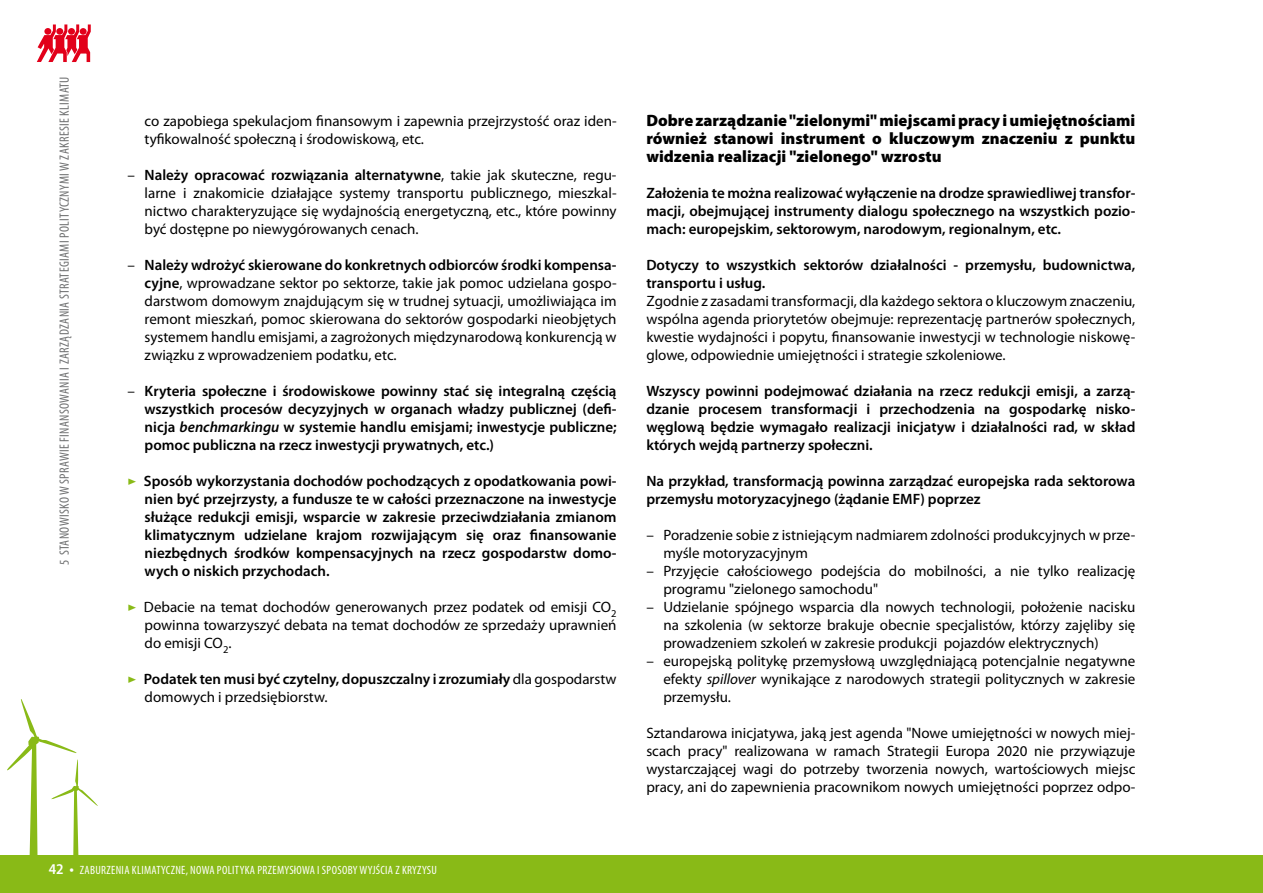
<style>
.page{position:relative;width:1263px;height:893px;background:#fff}
.page>*{position:absolute;margin:0;border:0;box-sizing:border-box;transform-origin:0 0}
.t1{font:900 16.5px/18px "Myriad Pro";color:#000;text-align:justify}
.t2{font:15px/18px "Myriad Pro";color:#000;text-align:justify}
.t3{font:600 15px/18px "Myriad Pro";color:#000;text-align:justify}
.t4{font:condensed 13.5px "Myriad Pro";letter-spacing:.025em;color:#707172}
.t5{font:condensed 12px "Myriad Pro";letter-spacing:.025em;color:#fff}
.s1{font-weight:600}
.s2{font-weight:400}
.s3{font-style:italic}
.s4{font-family:"The Sans Bold Caps";font-weight:400;color:#89ba17}
.s5{font-family:"The Sans Bold Caps";color:#89ba17}
.s6{font-weight:600;font-stretch:semi-condensed;font-size:15px}
</style>
<div class="page">
<svg style="left:37px;top:24px;width:54px;height:38px"></svg>
<svg style="left:7px;top:699px;width:91px;height:157px"></svg>
<div style="left:0;top:856px;width:1263px;height:37px;background:#89ba17"></div>
<p class="t4" style="left:57px;top:565px;width:490px;rotate:-90deg">5 STANOWISKO W SPRAWIE FINANSOWANIA I ZARZĄDZANIA STRATEGIAMI POLITYCZNYMI W ZAKRESIE KLIMATU</p>
<p class="t2" style="left:145px;top:112px;width:473px">co zapobiega spekulacjom finansowym i zapewnia przejrzystość oraz iden&shy;tyfikowalność społeczną i środowiskową, etc.</p>
<p class="t2" style="left:145px;top:166px;width:473px;text-indent:-17px">– <span class="s1">Należy opracować rozwiązania alternatywne</span>, takie jak skuteczne, regu&shy;larne i znakomicie działające systemy transportu publicznego, mieszkal&shy;nictwo charakteryzujące się wydajnością energetyczną, etc., które powinny być dostępne po niewygórowanych cenach.</p>
<p class="t2" style="left:145px;top:256px;width:473px;text-indent:-17px">– <span class="s1">Należy wdrożyć skierowane do konkretnych odbiorców środki kompensa&shy;cyjne</span>, wprowadzane sektor po sektorze, takie jak pomoc udzielana gospo&shy;darstwom domowym znajdującym się w trudnej sytuacji, umożliwiająca im remont mieszkań, pomoc skierowana do sektorów gospodarki nieobjętych systemem handlu emisjami, a zagrożonych międzynarodową konkurencją w związku z wprowadzeniem podatku, etc.</p>
<p class="t3" style="left:145px;top:382px;width:474px;text-indent:-17px"><span class="s2">–</span> Kryteria społeczne i środowiskowe powinny stać się integralną częścią wszystkich procesów decyzyjnych w organach władzy publicznej (defi&shy;nicja <span class="s3">benchmarkingu</span> w systemie handlu emisjami; inwestycje publiczne; pomoc publiczna na rzecz inwestycji prywatnych, etc.)</p>
<p class="t3" style="left:145px;top:472px;width:474px;text-indent:-17px"><span class="s4">&gt;</span> Sposób wykorzystania dochodów pochodzących z opodatkowania powi&shy;nien być przejrzysty, a fundusze te w całości przeznaczone na inwestycje służące redukcji emisji, wsparcie w zakresie przeciwdziałania zmianom klimatycznym udzielane krajom rozwijającym się oraz finansowanie niezbędnych środków kompensacyjnych na rzecz gospodarstw domo&shy;wych o niskich przychodach.</p>
<p class="t2" style="left:145px;top:598px;width:473px;text-indent:-17px"><span class="s5">&gt;</span> Debacie na temat dochodów generowanych przez podatek od emisji CO<sub>2 </sub>powinna towarzyszyć debata na temat dochodów ze sprzedaży uprawnień do emisji CO<sub>2</sub>.</p>
<p class="t3" style="left:145px;top:670px;width:473px;text-indent:-17px"><span class="s4">&gt;</span> Podatek ten musi być czytelny, dopuszczalny i zrozumiały <span class="s2">dla gospodarstw domowych i przedsiębiorstw.</span></p>
<p class="t5" style="left:49px;top:864px;width:390px"><span class="s6">42 •</span> ZABURZENIA KLIMATYCZNE, NOWA POLITYKA PRZEMYSŁOWA I SPOSOBY WYJŚCIA Z KRYZYSU</p>
<p class="t1" style="left:646px;top:112px;width:490px">Dobre zarządzanie "zielonymi" miejscami pracy i umiejętnościami również stanowi instrument o kluczowym znaczeniu z punktu widzenia realizacji "zielonego" wzrostu</p>
<p class="t3" style="left:646px;top:184px;width:490px">Założenia te można realizować wyłączenie na drodze sprawiedliwej transfor&shy;macji, obejmującej instrumenty dialogu społecznego na wszystkich pozio&shy;mach: europejskim, sektorowym, narodowym, regionalnym, etc.</p>
<p class="t3" style="left:646px;top:256px;width:491px">Dotyczy to wszystkich sektorów działalności - przemysłu, budownictwa, transportu i usług.</p>
<p class="t2" style="left:646px;top:292px;width:490px">Zgodnie z zasadami transformacji, dla każdego sektora o kluczowym znaczeniu, wspólna agenda priorytetów obejmuje: reprezentację partnerów społecznych, kwestie wydajności i popytu, finansowanie inwestycji w technologie niskowę&shy;glowe, odpowiednie umiejętności i strategie szkoleniowe.</p>
<p class="t3" style="left:646px;top:382px;width:491px">Wszyscy powinni podejmować działania na rzecz redukcji emisji, a zarzą&shy;dzanie procesem transformacji i przechodzenia na gospodarkę nisko&shy;węglową będzie wymagało realizacji inicjatyw i działalności rad, w skład których wejdą partnerzy społeczni.</p>
<p class="t3" style="left:646px;top:472px;width:490px">Na przykład, transformacją powinna zarządzać europejska rada sektorowa przemysłu motoryzacyjnego (żądanie EMF) poprzez</p>
<p class="t2" style="left:663px;top:526px;width:473px;text-indent:-17px">– Poradzenie sobie z istniejącym nadmiarem zdolności produkcyjnych w prze&shy;myśle motoryzacyjnym</p>
<p class="t2" style="left:663px;top:562px;width:473px;text-indent:-17px">– Przyjęcie całościowego podejścia do mobilności, a nie tylko realizację programu "zielonego samochodu"</p>
<p class="t2" style="left:663px;top:598px;width:474px;text-indent:-17px">– Udzielanie spójnego wsparcia dla nowych technologii, położenie nacisku na szkolenia (w sektorze brakuje obecnie specjalistów, którzy zajęliby się prowadzeniem szkoleń w zakresie produkcji pojazdów elektrycznych)</p>
<p class="t2" style="left:663px;top:652px;width:473px;text-indent:-17px">– europejską politykę przemysłową uwzględniającą potencjalnie negatywne efekty <span class="s3">spillover</span> wynikające z narodowych strategii politycznych w zakresie przemysłu.</p>
<p class="t2" style="left:646px;top:724px;width:491px">Sztandarowa inicjatywa, jaką jest agenda "Nowe umiejętności w nowych miej&shy;scach pracy" realizowana w ramach Strategii Europa 2020 nie przywiązuje wystarczającej wagi do potrzeby tworzenia nowych, wartościowych miejsc pracy, ani do zapewnienia pracownikom nowych umiejętności poprzez odpo-</p>
</div>
